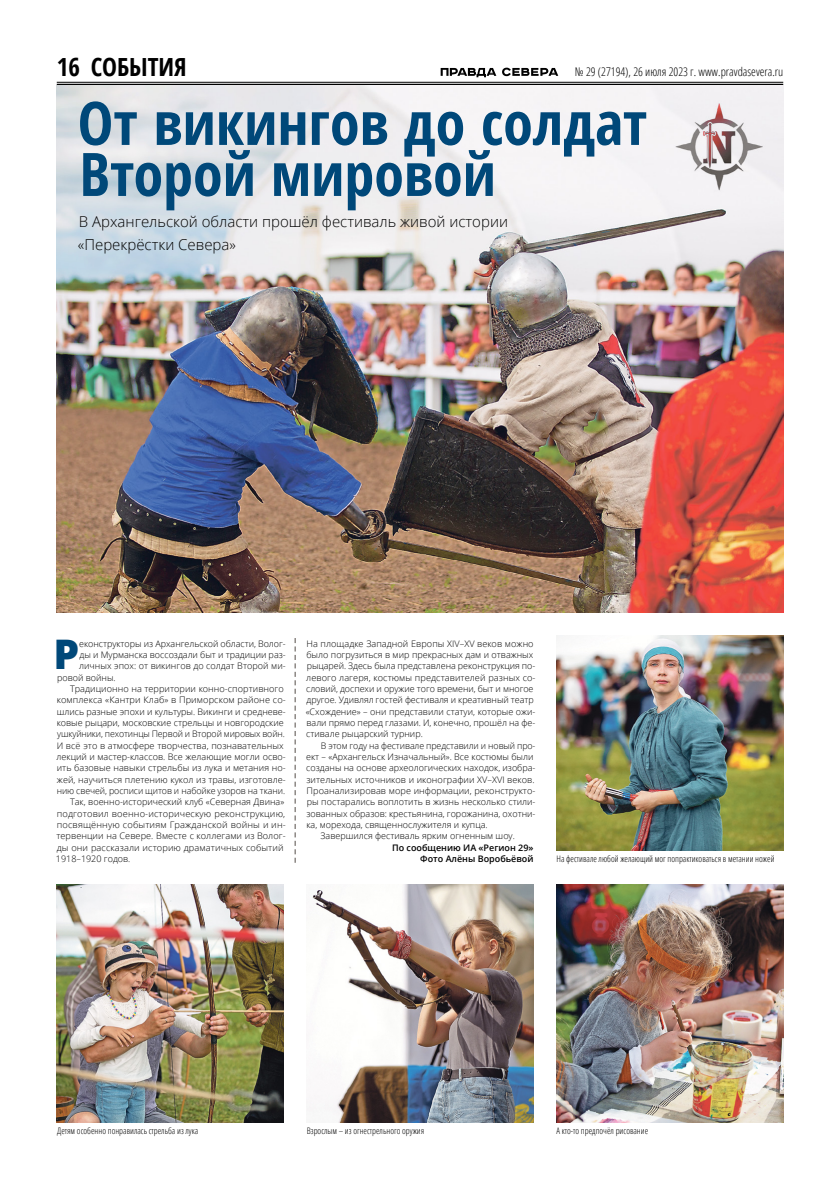
<style>
.page{position:relative;width:823px;height:1191px;background:#fff}
.page>*{position:absolute;margin:0;border:0;box-sizing:border-box;transform-origin:0 0}
.t1{font:700 condensed 60px/51px "Open Sans";color:#004879}
.t2{font:800 40.8px "Open Sans";color:#004879}
.t3{font:700 condensed 25px "Open Sans";color:#000}
.t4{font:300 15px/22.7px "Open Sans";color:#000}
.t5{font:300 condensed 12px "Open Sans";color:#000}
.t6{font:300 9px/11.3px "Open Sans";color:#000}
.t7{font:300 condensed 9px "Open Sans";color:#000}
.t8{font:600 9px/11.3px "Open Sans";color:#000;text-align:right}
</style>
<div class="page">
<hr style="left:57px;top:82px;width:725px;height:1px;background:#000">
<hr style="left:57px;top:84px;width:725px;height:1px;background:#000">
<svg style="left:440px;top:68px;width:118px;height:9px"></svg>
<img style="left:57px;top:884px;width:226px;height:239px">
<img style="left:57px;top:85px;width:725px;height:527px">
<img style="left:556px;top:635px;width:226px;height:215px">
<img style="left:307px;top:884px;width:226px;height:239px">
<img style="left:556px;top:884px;width:226px;height:239px">
<svg style="left:295px;top:638px;width:1px;height:224px"></svg>
<h3 class="t3" style="left:57px;top:49px;width:131px">16 СОБЫТИЯ</h3>
<h3 class="t5" style="left:574px;top:63px;width:210px">№ 29 (27194), 26 июля 2023 г. www.pravdasevera.ru</h3>
<h1 class="t1" style="left:78px;top:96px;width:571px">От викингов до солдат<br>Второй мировой</h1>
<h3 class="t4" style="left:78px;top:210px;width:431px">В Архангельской области прошёл фестиваль живой истории «Перекрёстки Севера»</h3>
<h2 class="t2" style="left:54px;top:623px;width:27px">Р</h2>
<p class="t6" style="left:79px;top:637px;width:208px">еконструкторы из Архангельской области, Волог-</p>
<p class="t6" style="left:79px;top:648px;width:208px">ды и Мурманска воссоздали быт и традиции раз-</p>
<p class="t6" style="left:79px;top:660px;width:208px">личных эпох: от викингов до солдат Второй ми-</p>
<p class="t6" style="left:57px;top:671px;width:60px">ровой войны.</p>
<p class="t6" style="left:70px;top:682px;width:215px">Традиционно на территории конно-спортивного</p>
<p class="t6" style="left:57px;top:694px;width:230px">комплекса «Кантри Клаб» в Приморском районе со-</p>
<p class="t6" style="left:57px;top:705px;width:230px">шлись разные эпохи и культуры. Викинги и средневе-</p>
<p class="t6" style="left:57px;top:717px;width:228px">ковые рыцари, московские стрельцы и новгородские</p>
<p class="t6" style="left:57px;top:728px;width:229px">ушкуйники, пехотинцы Первой и Второй мировых войн.</p>
<p class="t6" style="left:57px;top:739px;width:228px">И всё это в атмосфере творчества, познавательных</p>
<p class="t6" style="left:57px;top:751px;width:230px">лекций и мастер-классов. Все желающие могли осво-</p>
<p class="t6" style="left:57px;top:762px;width:230px">ить базовые навыки стрельбы из лука и метания но-</p>
<p class="t6" style="left:57px;top:773px;width:230px">жей, научиться плетению кукол из травы, изготовле-</p>
<p class="t6" style="left:57px;top:785px;width:230px">нию свечей, росписи щитов и набойке узоров на ткани.</p>
<p class="t6" style="left:70px;top:796px;width:216px">Так, военно-исторический клуб «Северная Двина»</p>
<p class="t6" style="left:57px;top:807px;width:230px">подготовил военно-историческую реконструкцию,</p>
<p class="t6" style="left:57px;top:819px;width:230px">посвящённую событиям Гражданской войны и ин-</p>
<p class="t6" style="left:56px;top:830px;width:231px">тервенции на Севере. Вместе с коллегами из Волог-</p>
<p class="t6" style="left:57px;top:841px;width:228px">ды они рассказали историю драматичных событий</p>
<p class="t6" style="left:56px;top:853px;width:76px">1918–1920 годов.</p>
<p class="t6" style="left:305px;top:637px;width:231px">На площадке Западной Европы XIV–XV веков можно было погрузиться в мир прекрасных дам и отважных рыцарей. Здесь была представлена реконструкция по&shy;левого лагеря, костюмы представителей разных со&shy;словий, доспехи и оружие того времени, быт и многое другое. Удивлял гостей фестиваля и креативный театр «Схождение» – они представили статуи, которые ожи&shy;вали прямо перед глазами. И, конечно, прошёл на фе&shy;стивале рыцарский турнир.</p>
<p class="t6" style="left:320px;top:739px;width:216px">В этом году на фестивале представили и новый про-</p>
<p class="t6" style="left:306px;top:751px;width:228px">ект – «Архангельск Изначальный». Все костюмы были</p>
<p class="t6" style="left:306px;top:762px;width:231px">созданы на основе археологических находок, изобра-</p>
<p class="t6" style="left:306px;top:773px;width:229px">зительных источников и иконографии XV–XVI веков.</p>
<p class="t6" style="left:306px;top:785px;width:230px">Проанализировав море информации, реконструкто-</p>
<p class="t6" style="left:306px;top:796px;width:230px">ры постарались воплотить в жизнь несколько стили-</p>
<p class="t6" style="left:306px;top:807px;width:230px">зованных образов: крестьянина, горожанина, охотни-</p>
<p class="t6" style="left:306px;top:819px;width:182px">ка, морехода, священнослужителя и купца.</p>
<p class="t6" style="left:320px;top:830px;width:196px">Завершился фестиваль ярким огненным шоу.</p>
<p class="t8" style="left:392px;top:841px;width:143px">По сообщению ИА «Регион 29»<br>Фото Алёны Воробьёвой</p>
<p class="t7" style="left:556px;top:852px;width:219px">На фестивале любой желающий мог попрактиковаться в метании ножей</p>
<p class="t7" style="left:57px;top:1124px;width:142px">Детям особенно понравилась стрельба из лука</p>
<p class="t7" style="left:306px;top:1124px;width:119px">Взрослым – из огнестрельного оружия</p>
<p class="t7" style="left:556px;top:1124px;width:93px">А кто-то предпочёл рисование</p>
</div>
